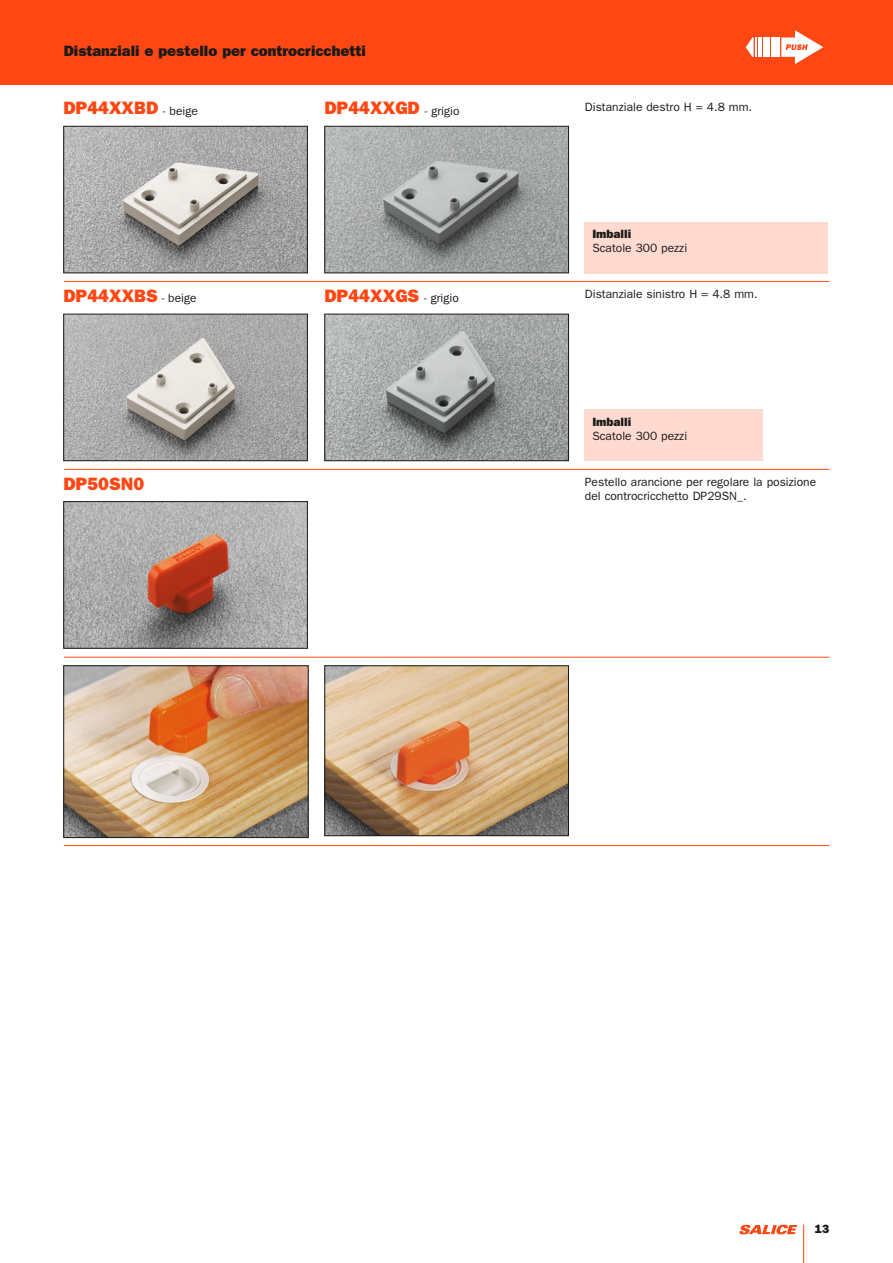
<style>
.page{position:relative;width:893px;height:1263px;background:#fff}
.page>*{position:absolute;margin:0;border:0;box-sizing:border-box;transform-origin:0 0}
.t1{font:18px "ITC Franklin Gothic Std Hvy";color:#ff4713}
.t2{font:15px "ITC Franklin Gothic Std Hvy";color:#1a1a18}
.t3{font:12px/14.4px "ITC Franklin Gothic Std";color:#1a1a18}
.t4{font:12px "ITC Franklin Gothic Std Hvy";color:#1a1a18}
</style>
<div class="page">
<div style="left:0;top:0;width:893px;height:85px;background:#ff4713"></div>
<img style="left:65px;top:128px;width:241px;height:143px">
<div style="left:63px;top:126px;width:245px;height:147px;border:1px solid #1a1a18"></div>
<img style="left:326px;top:128px;width:241px;height:143px">
<div style="left:324px;top:126px;width:245px;height:147px;border:1px solid #1a1a18"></div>
<div style="left:585px;top:222px;width:243px;height:51px;background:#ffdad0"></div>
<img style="left:65px;top:316px;width:241px;height:143px">
<div style="left:63px;top:314px;width:245px;height:147px;border:1px solid #1a1a18"></div>
<img style="left:326px;top:316px;width:241px;height:143px">
<div style="left:324px;top:314px;width:245px;height:147px;border:1px solid #1a1a18"></div>
<div style="left:585px;top:410px;width:178px;height:51px;background:#ffdad0"></div>
<img style="left:65px;top:503px;width:241px;height:144px">
<div style="left:63px;top:501px;width:245px;height:148px;border:1px solid #1a1a18"></div>
<img style="left:326px;top:667px;width:241px;height:167px">
<div style="left:324px;top:665px;width:245px;height:171px;border:1px solid #1a1a18"></div>
<img style="left:65px;top:667px;width:242px;height:169px">
<div style="left:63px;top:665px;width:246px;height:173px;border:1px solid #1a1a18"></div>
<hr style="left:64px;top:657px;width:765px;height:1px;background:#ff4713">
<hr style="left:64px;top:469px;width:765px;height:1px;background:#ff4713">
<hr style="left:64px;top:281px;width:765px;height:1px;background:#ff4713">
<div style="left:771px;top:38px;width:8px;height:19px;background:#fff"></div>
<div style="left:763px;top:38px;width:6px;height:19px;background:#fff"></div>
<hr style="left:758px;top:38px;width:4px;height:19px;background:#fff">
<svg style="left:746px;top:38px;width:11px;height:19px"></svg>
<svg style="left:781px;top:30px;width:42px;height:34px"></svg>
<hr style="left:64px;top:845px;width:765px;height:1px;background:#ff4713">
<hr style="left:803px;top:1225px;width:1px;height:38px;background:#ff4713">
<svg style="left:739px;top:1225px;width:58px;height:9px"></svg>
<p class="t2" style="left:64px;top:42px;width:304px">Distanziali e pestello per controcricchetti</p>
<h1 class="t1" style="left:63px;top:98px;width:97px">DP44XXBD</h1>
<h1 class="t1" style="left:324px;top:98px;width:97px">DP44XXGD</h1>
<p class="t3" style="left:163px;top:103px;width:36px">- beige</p>
<p class="t3" style="left:585px;top:100px;width:169px">Distanziale destro H = 4.8 mm.</p>
<p class="t3" style="left:425px;top:103px;width:36px">- grigio</p>
<p class="t4" style="left:592px;top:227px;width:40px">Imballi</p>
<p class="t3" style="left:592px;top:241px;width:96px">Scatole 300 pezzi</p>
<h1 class="t1" style="left:63px;top:285px;width:96px">DP44XXBS</h1>
<h1 class="t1" style="left:324px;top:285px;width:97px">DP44XXGS</h1>
<p class="t3" style="left:162px;top:290px;width:36px">- beige</p>
<p class="t3" style="left:424px;top:291px;width:36px">- grigio</p>
<p class="t3" style="left:585px;top:287px;width:174px">Distanziale sinistro H = 4.8 mm.</p>
<p class="t4" style="left:592px;top:414px;width:40px">Imballi</p>
<p class="t3" style="left:592px;top:429px;width:96px">Scatole 300 pezzi</p>
<h1 class="t1" style="left:63px;top:473px;width:83px">DP50SN0</h1>
<p class="t3" style="left:585px;top:475px;width:233px">Pestello arancione per regolare la posizione del controcricchetto DP29SN_.</p>
<p class="t4" style="left:815px;top:1222px;width:16px">13</p>
</div>
